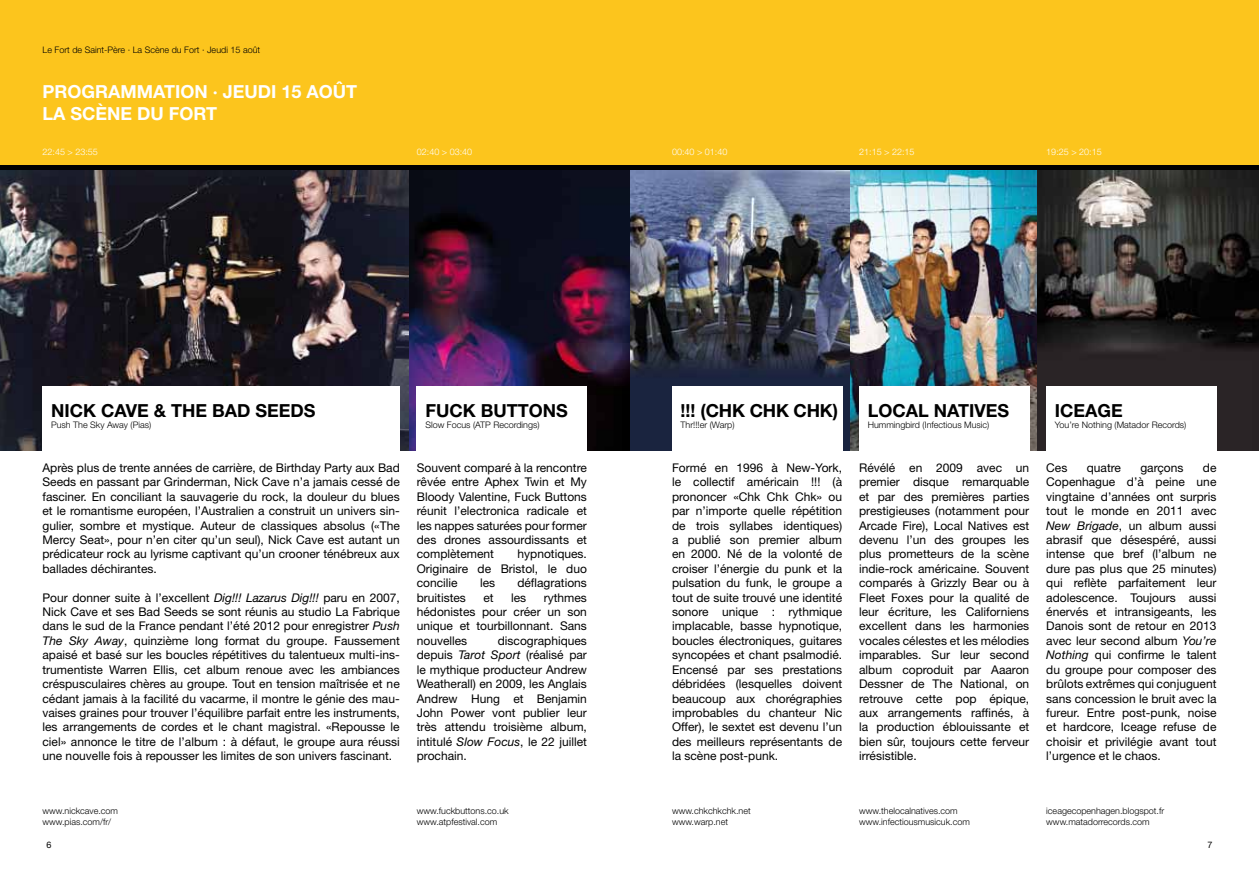
<style>
.page{position:relative;width:1259px;height:893px;background:#fff}
.page>*{position:absolute;margin:0;border:0;box-sizing:border-box;transform-origin:0 0}
.t1{font:700 18px "Helvetica Neue LT Std";color:#000}
.t2{font:700 18px/21.6px "Helvetica Neue LT Std";color:#fff}
.t3{font:12px/14.4px "Helvetica Neue LT Std";color:#000;text-align:justify}
.t4{font:300 9px/10.8px "Helvetica Neue LT Std";color:#000}
.t5{font:300 9px "Helvetica Neue LT Std";color:#fff}
.t6{font:9px "Helvetica Neue LT Std";color:#000}
.s1{font-style:italic}
</style>
<div class="page">
<div style="left:629px;top:0;width:630px;height:234px;background:#fcc51d"></div>
<img style="left:0;top:170px;width:1259px;height:281px">
<div style="left:859px;top:387px;width:170px;height:68px;background:#fff"></div>
<div style="left:672px;top:387px;width:170px;height:68px;background:#fff"></div>
<svg style="left:0;top:0;width:629px;height:234px;background:#be9620"></svg>
<div style="left:417px;top:387px;width:170px;height:68px;background:#fff"></div>
<hr style="left:0;top:166px;width:629px;height:4px;background:#000">
<hr style="left:629px;top:166px;width:630px;height:4px;background:#000">
<div style="left:43px;top:387px;width:357px;height:68px;background:#fff"></div>
<div style="left:1046px;top:387px;width:170px;height:68px;background:#fff"></div>
<p class="t4" style="left:43px;top:44px;width:219px">Le Fort de Saint-Père · La Scène du Fort · Jeudi 15 août</p>
<h1 class="t2" style="left:43px;top:80px;width:316px">PROGRAMMATION · JEUDI 15 AOÛT<br>LA SCÈNE DU FORT</h1>
<p class="t5" style="left:43px;top:147px;width:57px">22:45 &gt; 23:55</p>
<p class="t5" style="left:417px;top:147px;width:57px">02:40 &gt; 03:40</p>
<p class="t5" style="left:672px;top:147px;width:57px">00:40 &gt; 01:40</p>
<p class="t5" style="left:859px;top:147px;width:57px">21:15 &gt; 22:15</p>
<p class="t5" style="left:1046px;top:147px;width:57px">19:25 &gt; 20:15</p>
<h1 class="t1" style="left:51px;top:400px;width:266px">NICK CAVE &amp; THE BAD SEEDS</h1>
<p class="t4" style="left:51px;top:419px;width:102px">Push The Sky Away (Pias)</p>
<h1 class="t1" style="left:425px;top:399px;width:144px">FUCK BUTTONS</h1>
<p class="t4" style="left:425px;top:419px;width:116px">Slow Focus (ATP Recordings)</p>
<h1 class="t1" style="left:680px;top:399px;width:159px">!!! (CHK CHK CHK)</h1>
<p class="t4" style="left:680px;top:419px;width:56px">Thr!!!er (Warp)</p>
<h1 class="t1" style="left:867px;top:399px;width:143px">LOCAL NATIVES</h1>
<p class="t4" style="left:867px;top:419px;width:123px">Hummingbird (Infectious Music)</p>
<h1 class="t1" style="left:1054px;top:399px;width:69px">ICEAGE</h1>
<p class="t4" style="left:1054px;top:419px;width:133px">You’re Nothing (Matador Records)</p>
<p class="t3" style="left:43px;top:460px;width:359px">Après plus de trente années de carrière, de Birthday Party aux Bad Seeds en passant par Grinderman, Nick Cave n’a jamais cessé de fasciner. En conciliant la sauvagerie du rock, la douleur du blues et le romantisme européen, l’Australien a construit un univers sin&shy;gulier, sombre et mystique. Auteur de classiques absolus («The Mercy Seat», pour n’en citer qu’un seul), Nick Cave est autant un prédicateur rock au lyrisme captivant qu’un crooner ténébreux aux ballades déchirantes.</p>
<p class="t3" style="left:43px;top:590px;width:359px">Pour donner suite à l’excellent <span class="s1">Dig!!! Lazarus Dig!!!</span> paru en 2007, Nick Cave et ses Bad Seeds se sont réunis au studio La Fabrique dans le sud de la France pendant l’été 2012 pour enregistrer <span class="s1">Push The Sky Away</span>, quinzième long format du groupe. Faussement apaisé et basé sur les boucles répétitives du talentueux multi-ins&shy;trumentiste Warren Ellis, cet album renoue avec les ambiances créspusculaires chères au groupe. Tout en tension maîtrisée et ne cédant jamais à la facilité du vacarme, il montre le génie des mau&shy;vaises graines pour trouver l’équilibre parfait entre les instruments, les arrangements de cordes et le chant magistral. «Repousse le ciel» annonce le titre de l’album : à défaut, le groupe aura réussi une nouvelle fois à repousser les limites de son univers fascinant.</p>
<p class="t3" style="left:417px;top:460px;width:172px">Souvent comparé à la rencontre rêvée entre Aphex Twin et My Bloody Valentine, Fuck Buttons réunit l’electronica radicale et les nappes saturées pour former des drones assourdissants et complètement</p>
<p class="t3" style="left:417px;top:547px;width:172px;text-indent:101px">hypnotiques.<br>Originaire de Bristol, le duo concilie</p>
<p class="t3" style="left:480px;top:576px;width:17px">les</p>
<p class="t3" style="left:517px;top:576px;width:71px">déflagrations</p>
<p class="t3" style="left:417px;top:590px;width:172px;text-indent:127px">rythmes hédonistes pour créer un son unique et tourbillonnant. Sans nouvelles</p>
<p class="t3" style="left:417px;top:590px;width:51px">bruitistes</p>
<p class="t3" style="left:483px;top:590px;width:12px">et</p>
<p class="t3" style="left:511px;top:590px;width:17px">les</p>
<p class="t3" style="left:417px;top:633px;width:172px;text-indent:81px">discographiques depuis <span class="s1">Tarot Sport</span> (réalisé par le mythique producteur Andrew Weatherall) en 2009, les Anglais Andrew Hung et Benjamin John Power vont publier leur très attendu troisième album, intitulé <span class="s1">Slow Focus</span>, le 22 juillet prochain.</p>
<p class="t3" style="left:672px;top:460px;width:172px">Formé en 1996 à New-York, le collectif américain !!! (à prononcer «Chk Chk Chk» ou par n’importe quelle répétition de trois syllabes identiques) a publié son premier album en 2000. Né de la volonté de croiser l’énergie du punk et la pulsation du funk, le groupe a tout de suite trouvé une identité sonore unique : rythmique implacable, basse hypnotique, boucles électroniques, guitares syncopées et chant psalmodié.<br>Encensé par ses prestations débridées (lesquelles doivent beaucoup aux chorégraphies improbables du chanteur Nic Offer), le sextet est devenu l’un des meilleurs représentants de la scène post-punk.</p>
<p class="t3" style="left:859px;top:460px;width:172px">Révélé en 2009 avec un premier disque remarquable et par des premières parties prestigieuses (notamment pour Arcade Fire), Local Natives est devenu l’un des groupes les plus prometteurs de la scène indie-rock américaine. Souvent comparés à Grizzly Bear ou à Fleet Foxes pour la qualité de leur écriture, les Californiens excellent dans les harmonies vocales célestes et les mélodies imparables. Sur leur second album coproduit par Aaaron Dessner de The National, on retrouve cette pop épique, aux arrangements raffinés, à la production éblouissante et bien sûr, toujours cette ferveur irrésistible.</p>
<p class="t3" style="left:1046px;top:460px;width:23px">Ces</p>
<p class="t3" style="left:1086px;top:460px;width:36px">quatre</p>
<p class="t3" style="left:1140px;top:460px;width:45px">garçons</p>
<p class="t3" style="left:1046px;top:460px;width:172px;text-indent:157px">de Copenhague d’à peine une vingtaine d’années ont surpris tout le monde en 2011 avec <span class="s1">New Brigade</span>, un album aussi abrasif que désespéré, aussi intense que bref (l’album ne dure pas plus que 25 minutes) qui reflète parfaitement leur adolescence. Toujours aussi énervés et intransigeants, les Danois sont de retour en 2013 avec leur second album <span class="s1">You’re Nothing</span> qui confirme le talent du groupe pour composer des brûlots extrêmes qui conjuguent sans concession le bruit avec la fureur. Entre post-punk, noise et hardcore, Iceage refuse de choisir et privilégie avant tout l’urgence et le chaos.</p>
<p class="t4" style="left:43px;top:806px;width:77px">www.nickcave.com www.pias.com/fr/</p>
<p class="t4" style="left:417px;top:806px;width:93px">www.fuckbuttons.co.uk www.atpfestival.com</p>
<p class="t4" style="left:672px;top:806px;width:80px">www.chkchkchk.net www.warp.net</p>
<p class="t4" style="left:859px;top:806px;width:112px">www.thelocalnatives.com www.infectiousmusicuk.com</p>
<p class="t4" style="left:1046px;top:806px;width:119px">iceagecopenhagen.blogspot.fr www.matadorrecords.com</p>
<p class="t6" style="left:46px;top:840px;width:7px">6</p>
<p class="t6" style="left:1207px;top:840px;width:7px">7</p>
</div>
